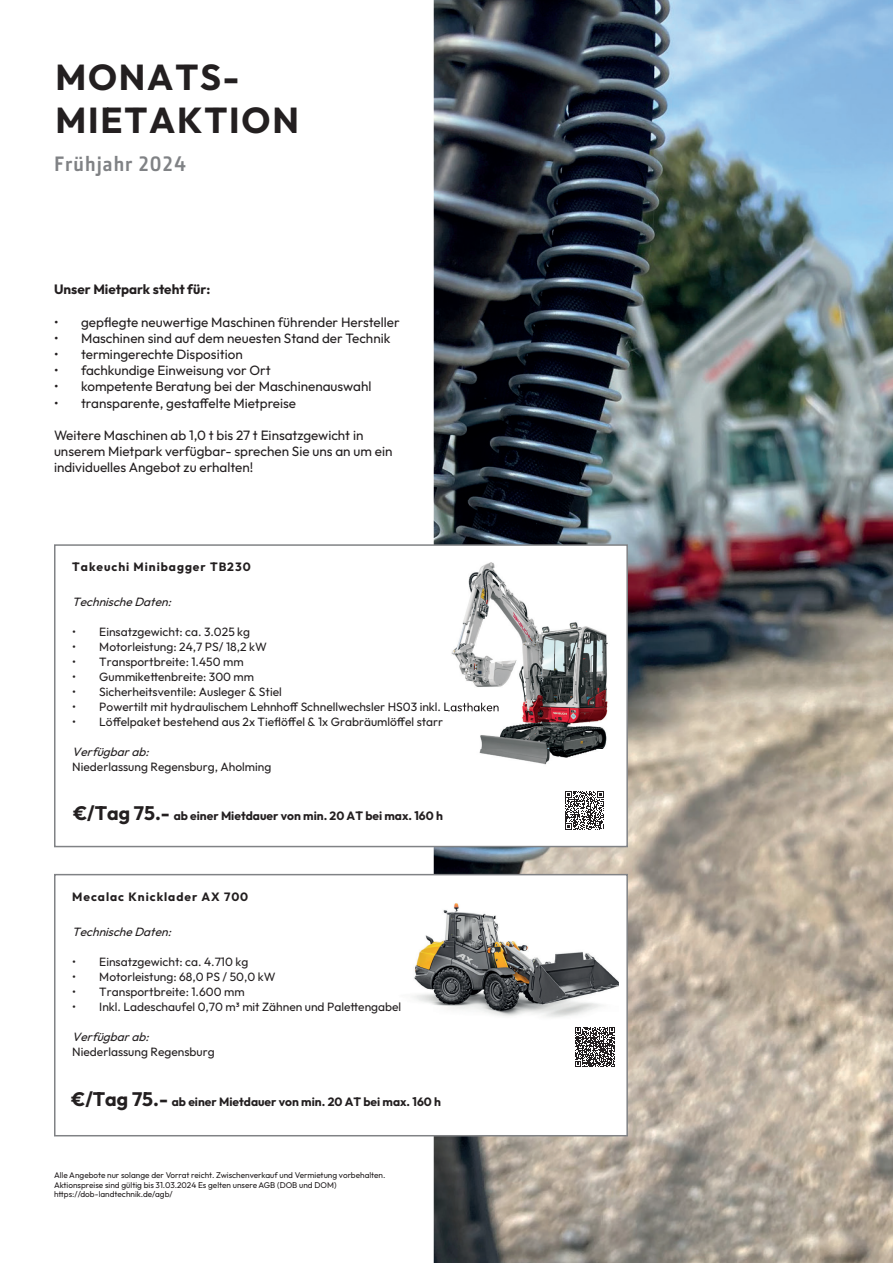
<style>
.page{position:relative;width:893px;height:1263px;background:#fff}
.page>*{position:absolute;margin:0;border:0;box-sizing:border-box;transform-origin:0 0}
.t1{font:700 36px/43.2px "Outfit";letter-spacing:.05em;color:#231f20}
.t2{font:700 21px "JD Sans Pro";letter-spacing:.05em;color:#808285}
.t3{font:13.5px/16.2px "Outfit";color:#231f20}
.t4{font:700 13.5px "Outfit";color:#231f20}
.t5{font:12px "Outfit";color:#231f20}
.t6{font:700 12px "Outfit";color:#231f20}
.t7{font:italic 12px "Outfit";color:#231f20}
.t8{font:700 12px "Outfit";letter-spacing:.08em;color:#231f20}
.t9{font:8.25px/9.9px "Outfit";color:#231f20}
.s1{font-size:19.5px}
</style>
<div class="page">
<img style="left:434px;top:0;width:459px;height:1263px">
<svg style="left:54px;top:544px;width:574px;height:303px"></svg>
<img style="left:449px;top:557px;width:160px;height:241px">
<img style="left:449px;top:703px;width:50px;height:11px">
<svg style="left:565px;top:791px;width:39px;height:39px"></svg>
<svg style="left:54px;top:874px;width:574px;height:262px"></svg>
<img style="left:385px;top:884px;width:234px;height:136px">
<svg style="left:575px;top:1027px;width:40px;height:40px"></svg>
<h1 class="t1" style="left:55px;top:56px;width:245px">MONATS-<br>MIETAKTION</h1>
<h2 class="t2" style="left:54px;top:150px;width:133px">Frühjahr 2024</h2>
<p class="t4" style="left:54px;top:282px;width:158px">Unser Mietpark steht für:</p>
<p class="t3" style="left:54px;top:314px;width:347px">• gepflegte neuwertige Maschinen führender Hersteller</p>
<p class="t3" style="left:54px;top:330px;width:338px">• Maschinen sind auf dem neuesten Stand der Technik</p>
<p class="t3" style="left:54px;top:346px;width:190px">• termingerechte Disposition</p>
<p class="t3" style="left:54px;top:362px;width:218px">• fachkundige Einweisung vor Ort</p>
<p class="t3" style="left:54px;top:378px;width:319px">• kompetente Beratung bei der Maschinenauswahl</p>
<p class="t3" style="left:54px;top:395px;width:244px">• transparente, gestaffelte Mietpreise</p>
<p class="t3" style="left:54px;top:427px;width:340px">Weitere Maschinen ab 1,0 t bis 27 t Einsatzgewicht in unserem Mietpark verfügbar- sprechen Sie uns an um ein individuelles Angebot zu erhalten!</p>
<p class="t8" style="left:72px;top:560px;width:180px">Takeuchi Minibagger TB230</p>
<p class="t7" style="left:72px;top:595px;width:104px">TechnischeDaten:</p>
<p class="t5" style="left:72px;top:625px;width:179px">• Einsatzgewicht: ca. 3.025 kg</p>
<p class="t5" style="left:72px;top:640px;width:196px">• Motorleistung: 24,7 PS/ 18,2 kW</p>
<p class="t5" style="left:72px;top:655px;width:173px">• Transportbreite: 1.450 mm</p>
<p class="t5" style="left:72px;top:670px;width:183px">• Gummikettenbreite: 300 mm</p>
<p class="t5" style="left:72px;top:685px;width:211px">• Sicherheitsventile: Ausleger &amp; Stiel</p>
<p class="t5" style="left:72px;top:700px;width:428px">• Powertilt mit hydraulischem Lehnhoff Schnellwechsler HS03 inkl. Lasthaken</p>
<p class="t5" style="left:72px;top:715px;width:372px">• Löffelpaket bestehend aus 2x Tieflöffel &amp; 1x Grabräumlöffel starr</p>
<p class="t7" style="left:72px;top:745px;width:81px">Verfügbarab:</p>
<p class="t5" style="left:72px;top:760px;width:201px">Niederlassung Regensburg, Aholming</p>
<p class="t6" style="left:73px;top:809px;width:371px"><span class="s1">€/Tag 75.-</span> ab einer Mietdauer von min. 20 AT bei max. 160 h</p>
<p class="t8" style="left:72px;top:890px;width:177px">Mecalac Knicklader AX 700</p>
<p class="t7" style="left:72px;top:925px;width:104px">TechnischeDaten:</p>
<p class="t5" style="left:72px;top:955px;width:178px">• Einsatzgewicht: ca. 4.710 kg</p>
<p class="t5" style="left:72px;top:970px;width:205px">• Motorleistung: 68,0 PS / 50,0 kW</p>
<p class="t5" style="left:72px;top:985px;width:174px">• Transportbreite: 1.600 mm</p>
<p class="t5" style="left:72px;top:1000px;width:330px">• Inkl. Ladeschaufel 0,70 m³ mit Zähnen und Palettengabel</p>
<p class="t7" style="left:72px;top:1030px;width:81px">Verfügbarab:</p>
<p class="t5" style="left:72px;top:1045px;width:144px">Niederlassung Regensburg</p>
<p class="t6" style="left:71px;top:1095px;width:371px"><span class="s1">€/Tag 75.-</span> ab einer Mietdauer von min. 20 AT bei max. 160 h</p>
<p class="t9" style="left:54px;top:1170px;width:333px">Alle Angebote nur solange der Vorrat reicht. Zwischenverkauf und Vermietung vorbehalten.<br>Aktionspreise sind gültig bis 31.03.2024 Es gelten unsere AGB (DOB und DOM) https://dob-landtechnik.de/agb/</p>
</div>
